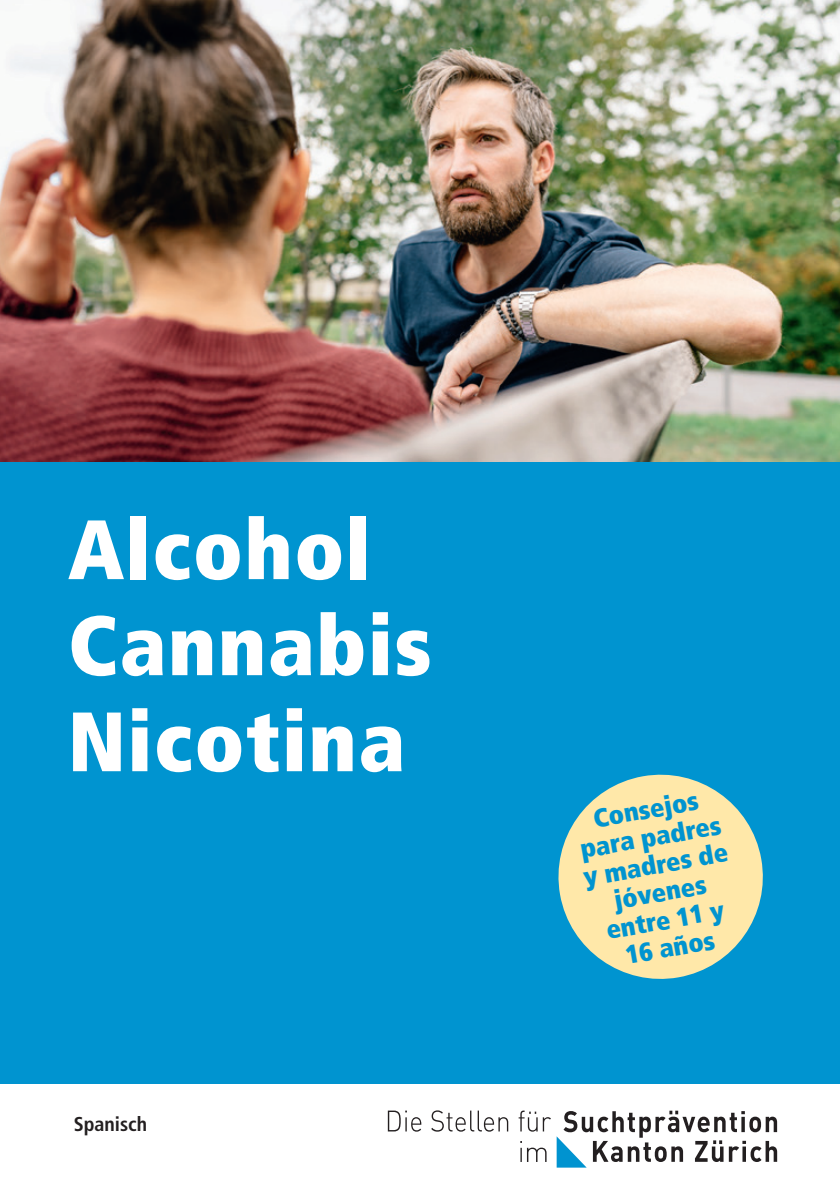
<style>
.page{position:relative;width:840px;height:1191px;background:#fff}
.page>*{position:absolute;margin:0;border:0;box-sizing:border-box;transform-origin:0 0}
.t1{font:900 condensed 84px/96px "Frutiger";letter-spacing:.02em;color:#fff}
.t2{font:900 condensed 26px/28px "Frutiger";color:#0094d0;text-align:center}
.t3{font:700 condensed 20px "Frutiger";color:#231f20}
</style>
<div class="page">
<img style="left:0;top:0;width:839px;height:462px">
<div style="left:0;top:462px;width:839px;height:621px;background:#0094d0"></div>
<svg style="left:387px;top:1110px;width:34px;height:21px"></svg>
<svg style="left:431px;top:1110px;width:77px;height:21px"></svg>
<svg style="left:518px;top:1110px;width:32px;height:21px"></svg>
<svg style="left:520px;top:1141px;width:26px;height:21px"></svg>
<svg style="left:556px;top:1110px;width:220px;height:57px"></svg>
<svg style="left:558px;top:774px;width:205px;height:205px;fill:#ffe8a9"></svg>
<h1 class="t1" style="left:68px;top:501px;width:365px">Alcohol<br>Cannabis<br>Nicotina</h1>
<p class="t3" style="left:74px;top:1112px;width:75px">Spanisch</p>
<p class="t2" style="left:571px;top:808px;width:148px;rotate:-10deg">Consejos para padres y madres de jóvenes entre 11 y<br>16 años</p>
</div>
